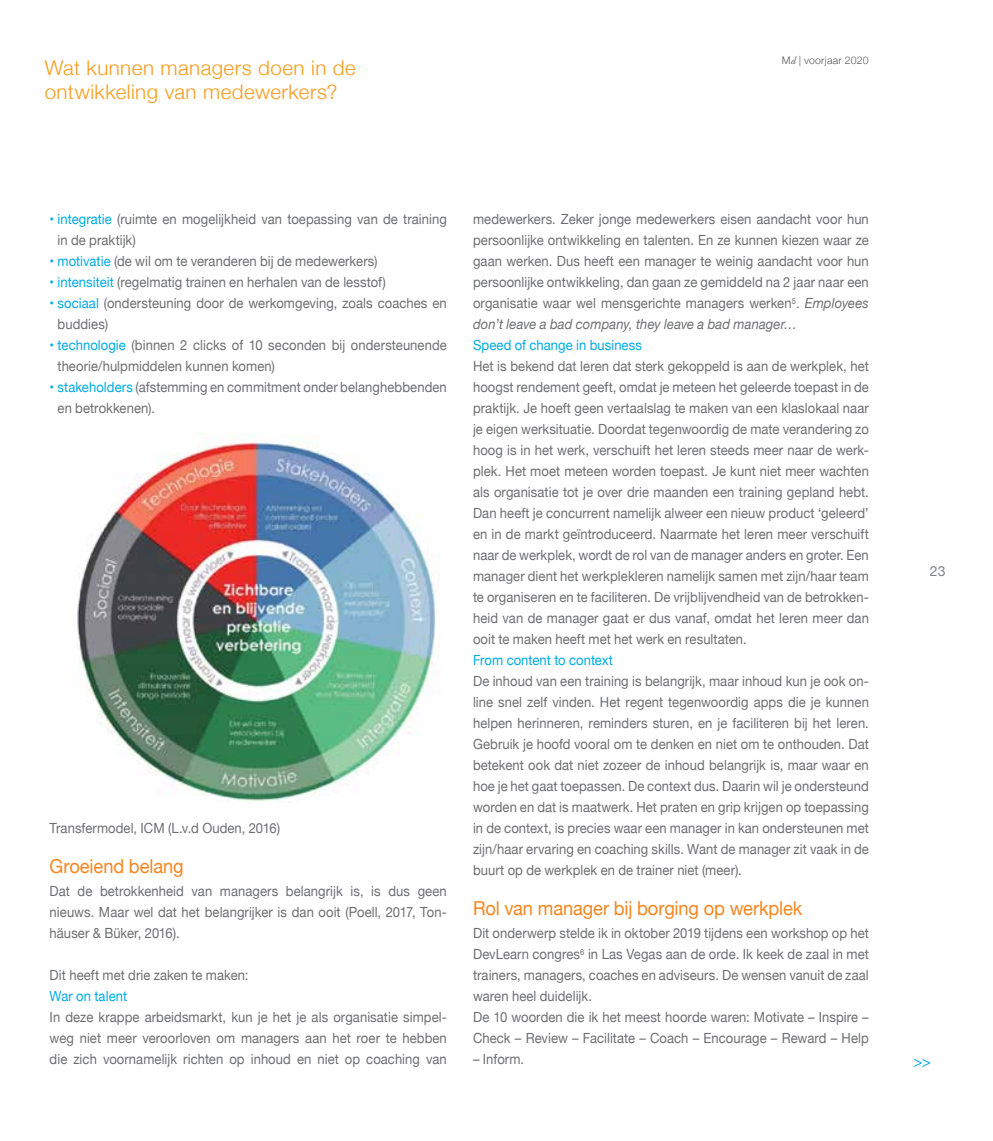
<style>
.page{position:relative;width:993px;height:1141px;background:#fff}
.page>*{position:absolute;margin:0;border:0;box-sizing:border-box;transform-origin:0 0}
.t1{font:300 20.12px/24.5px "Helvetica Neue";letter-spacing:.02em;color:#f99b1c}
.t2{font:19.25px "Helvetica Neue";letter-spacing:-.005em;color:#f6861f;scale:.95 1}
.t3{font:15.75px "Helvetica Neue";color:#00aae6;scale:.96 1}
.t4{font:14px/21px "Helvetica Neue";letter-spacing:.005em;color:#6d6e71;scale:.93 1}
.t5{font:14px "Helvetica Neue";letter-spacing:.005em;color:#00aae6;scale:.93 1}
.t6{font:14px "Helvetica Neue";color:#808285}
.t7{font:300 10.5px "Helvetica Neue";letter-spacing:.025em;color:#58595b}
.s1{font-family:"Adobe Garamond Pro";font-weight:400;font-style:italic}
.s2{color:#00aae6}
.s3{font-style:italic}
</style>
<div class="page">
<img style="left:77px;top:433px;width:363px;height:370px">
<h1 class="t1" style="left:45px;top:55px;width:312px">Wat kunnen managers doen in de ontwikkeling van medewerkers?</h1>
<p class="t7" style="left:781px;top:54px;width:88px">M<span class="s1">d</span> | voorjaar 2020</p>
<p class="t4" style="left:58px;top:209px;width:420px;text-indent:-8px"><span class="s2">• integratie</span> (ruimte en mogelijkheid van toepassing van de training in de praktijk)</p>
<p class="t4" style="left:50px;top:251px;width:354px"><span class="s2">• motivatie</span> (de wil om te veranderen bij de medewerkers)</p>
<p class="t4" style="left:50px;top:272px;width:363px"><span class="s2">• intensiteit</span> (regelmatig trainen en herhalen van de lesstof)</p>
<p class="t4" style="left:58px;top:293px;width:420px;text-indent:-8px"><span class="s2">• sociaal</span> (ondersteuning door de werkomgeving, zoals coaches en buddies)</p>
<p class="t4" style="left:58px;top:335px;width:420px;text-indent:-8px"><span class="s2">• technologie</span> (binnen 2 clicks of 10 seconden bij ondersteunende theorie/hulpmiddelen kunnen komen)</p>
<p class="t4" style="left:58px;top:377px;width:420px;text-indent:-8px"><span class="s2">• stakeholders</span> (afstemming en commitment onder belanghebbenden en betrokkenen).</p>
<p class="t4" style="left:50px;top:818px;width:249px">Transfermodel, ICM (L.v.d Ouden, 2016)</p>
<h2 class="t2" style="left:50px;top:852px;width:143px">Groeiend belang</h2>
<p class="t4" style="left:50px;top:881px;width:428px;text-align:justify">Dat de betrokkenheid van managers belangrijk is, is dus geen nieuws. Maar wel dat het belangrijker is dan ooit (Poell, 2017, Ton&shy;häuser &amp; Büker, 2016).</p>
<p class="t4" style="left:50px;top:965px;width:215px">Dit heeft met drie zaken te maken:</p>
<p class="t5" style="left:50px;top:986px;width:85px">War on talent</p>
<p class="t4" style="left:50px;top:1007px;width:428px;text-align:justify">In deze krappe arbeidsmarkt, kun je het je als organisatie simpel&shy;weg niet meer veroorloven om managers aan het roer te hebben die zich voornamelijk richten op inhoud en niet op coaching van</p>
<p class="t4" style="left:473px;top:209px;width:427px;text-align:justify">medewerkers. Zeker jonge medewerkers eisen aandacht voor hun persoonlijke ontwikkeling en talenten. En ze kunnen kiezen waar ze gaan werken. Dus heeft een manager te weinig aandacht voor hun persoonlijke ontwikkeling, dan gaan ze gemiddeld na 2 jaar naar een organisatie waar wel mensgerichte managers werken<sup>5</sup>. <span class="s3">Employees don’t leave a bad company, they leave a bad manager…</span></p>
<p class="t5" style="left:473px;top:335px;width:183px">Speed of change in business</p>
<p class="t4" style="left:473px;top:356px;width:427px;text-align:justify">Het is bekend dat leren dat sterk gekoppeld is aan de werkplek, het hoogst rendement geeft, omdat je meteen het geleerde toepast in de praktijk. Je hoeft geen vertaalslag te maken van een klaslokaal naar je eigen werksituatie. Doordat tegenwoordig de mate verandering zo hoog is in het werk, verschuift het leren steeds meer naar de werk&shy;plek. Het moet meteen worden toepast. Je kunt niet meer wachten als organisatie tot je over drie maanden een training gepland hebt.<br>Dan heeft je concurrent namelijk alweer een nieuw product ‘geleerd’ en in de markt geïntroduceerd. Naarmate het leren meer verschuift naar de werkplek, wordt de rol van de manager anders en groter. Een manager dient het werkplekleren namelijk samen met zijn/haar team te organiseren en te faciliteren. De vrijblijvendheid van de betrokken&shy;heid van de manager gaat er dus vanaf, omdat het leren meer dan ooit te maken heeft met het werk en resultaten.</p>
<p class="t5" style="left:473px;top:650px;width:152px">From content to context</p>
<p class="t4" style="left:473px;top:671px;width:427px;text-align:justify">De inhoud van een training is belangrijk, maar inhoud kun je ook on&shy;line snel zelf vinden. Het regent tegenwoordig apps die je kunnen helpen herinneren, reminders sturen, en je faciliteren bij het leren.<br>Gebruik je hoofd vooral om te denken en niet om te onthouden. Dat betekent ook dat niet zozeer de inhoud belangrijk is, maar waar en hoe je het gaat toepassen. De context dus. Daarin wil je ondersteund worden en dat is maatwerk. Het praten en grip krijgen op toepassing in de context, is precies waar een manager in kan ondersteunen met zijn/haar ervaring en coaching skills. Want de manager zit vaak in de buurt op de werkplek en de trainer niet (meer).</p>
<h2 class="t2" style="left:473px;top:895px;width:348px">Rol van manager bij borging op werkplek</h2>
<p class="t4" style="left:473px;top:923px;width:427px">Dit onderwerp stelde ik in oktober 2019 tijdens een workshop op het DevLearn congres<sup>6</sup> in Las Vegas aan de orde. Ik keek de zaal in met trainers, managers, coaches en adviseurs. De wensen vanuit de zaal waren heel duidelijk.<br>De 10 woorden die ik het meest hoorde waren: Motivate – Inspire – Check – Review – Facilitate – Coach – Encourage – Reward – Help</p>
<p class="t4" style="left:473px;top:1049px;width:56px">– Inform.</p>
<p class="t3" style="left:913px;top:1050px;width:20px">&gt;&gt;</p>
<p class="t6" style="left:929px;top:561px;width:17px">23</p>
</div>
